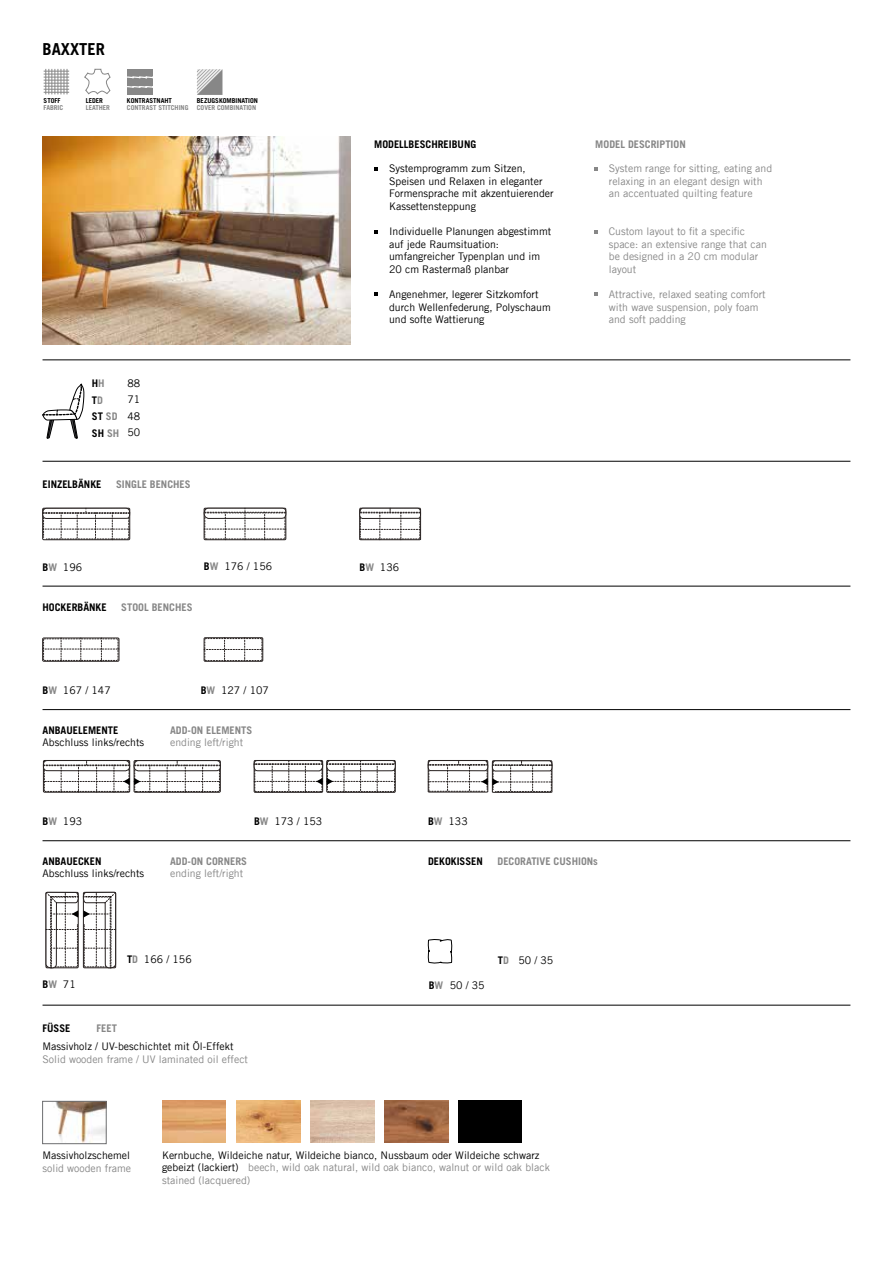
<style>
.page{position:relative;width:893px;height:1263px;background:#fff}
.page>*{position:absolute;margin:0;border:0;box-sizing:border-box;transform-origin:0 0}
.t1{font:700 16.5px "Trade Gothic LT";color:#000}
.t2{font:10.5px/12.6px "Trade Gothic LT";color:#000}
.t3{font:10.5px/12.6px "Trade Gothic LT";color:#878787}
.t4{font:700 10.5px/16.5px "Trade Gothic LT";color:#000}
.t5{font:700 10.5px "Trade Gothic LT";color:#878787}
.t6{font:700 6.75px "Trade Gothic LT";color:#878787}
.t7{font:700 6.75px "Trade Gothic LT";color:#000}
.s1{color:#878787}
.s2{font-weight:700}
.s3{font-weight:700;color:#878787}
</style>
<div class="page">
<svg style="left:42px;top:383px;width:42px;height:56px"></svg>
<img style="left:43px;top:136px;width:307px;height:209px">
<svg style="left:375px;top:167px;width:3px;height:4px"></svg>
<svg style="left:375px;top:230px;width:3px;height:4px"></svg>
<hr style="left:43px;top:359px;width:807px;height:1px;background:#000">
<hr style="left:43px;top:461px;width:807px;height:1px;background:#000">
<svg style="left:594px;top:167px;width:4px;height:4px"></svg>
<svg style="left:594px;top:230px;width:4px;height:4px"></svg>
<svg style="left:594px;top:293px;width:4px;height:3px"></svg>
<hr style="left:43px;top:709px;width:807px;height:1px;background:#000">
<hr style="left:43px;top:840px;width:807px;height:1px;background:#000">
<svg style="left:428px;top:939px;width:24px;height:25px"></svg>
<hr style="left:43px;top:1005px;width:807px;height:1px;background:#000">
<hr style="left:43px;top:586px;width:807px;height:1px;background:#000">
<svg style="left:44px;top:69px;width:25px;height:25px"></svg>
<svg style="left:84px;top:68px;width:27px;height:27px"></svg>
<div style="left:127px;top:69px;width:26px;height:25px;background:#878787"></div>
<svg style="left:127px;top:86px;width:26px;height:2px"></svg>
<svg style="left:127px;top:76px;width:26px;height:3px"></svg>
<svg style="left:197px;top:69px;width:25px;height:26px"></svg>
<svg style="left:42px;top:508px;width:88px;height:32px"></svg>
<svg style="left:204px;top:508px;width:82px;height:32px"></svg>
<svg style="left:359px;top:508px;width:62px;height:32px"></svg>
<svg style="left:43px;top:638px;width:76px;height:23px"></svg>
<svg style="left:204px;top:638px;width:59px;height:23px"></svg>
<svg style="left:43px;top:760px;width:178px;height:32px"></svg>
<svg style="left:254px;top:760px;width:141px;height:32px"></svg>
<svg style="left:428px;top:760px;width:124px;height:32px"></svg>
<svg style="left:46px;top:892px;width:70px;height:76px"></svg>
<img style="left:385px;top:1100px;width:64px;height:42px">
<div style="left:458px;top:1100px;width:64px;height:42px;background:#000"></div>
<img style="left:311px;top:1100px;width:64px;height:42px">
<img style="left:237px;top:1100px;width:63px;height:42px">
<img style="left:162px;top:1100px;width:64px;height:42px">
<img style="left:56px;top:1103px;width:48px;height:39px">
<div style="left:43px;top:1101px;width:63px;height:43px;border:1px solid #6d6e70"></div>
<h1 class="t1" style="left:43px;top:39px;width:64px">BAXXTER</h1>
<p class="t7" style="left:44px;top:96px;width:18px">STOFF</p>
<p class="t6" style="left:44px;top:103px;width:21px">FABRIC</p>
<p class="t7" style="left:86px;top:96px;width:19px">LEDER</p>
<p class="t6" style="left:86px;top:103px;width:26px">LEATHER</p>
<p class="t7" style="left:127px;top:96px;width:47px">KONTRASTNAHT</p>
<p class="t6" style="left:127px;top:103px;width:63px">CONTRAST STITCHING</p>
<p class="t7" style="left:197px;top:96px;width:63px">BEZUGSKOMBINATION</p>
<p class="t6" style="left:197px;top:103px;width:61px">COVER COMBINATION</p>
<p class="t4" style="left:92px;top:375px;width:29px">H<span class="s1">H<br></span>T<span class="s1">D<br></span>ST <span class="s1">SD<br></span>SH <span class="s1">SH</span></p>
<p class="t2" style="left:128px;top:375px;width:14px;line-height:16.4px;text-align:justify">88<br>71<br>48<br>50</p>
<p class="t4" style="left:43px;top:476px;width:60px">EINZELBÄNKE</p>
<p class="t5" style="left:116px;top:477px;width:76px">SINGLE BENCHES</p>
<p class="t4" style="left:374px;top:136px;width:104px">MODELLBESCHREIBUNG</p>
<p class="t2" style="left:389px;top:162px;width:166px">Systemprogramm zum Sitzen,<br>Speisen und Relaxen in eleganter<br>Formensprache mit akzentuierender<br>Kassettensteppung</p>
<p class="t2" style="left:389px;top:225px;width:164px">Individuelle Planungen abgestimmt auf jede Raumsituation: umfangreicher Typenplan und im<br>20 cm Rastermaß planbar</p>
<p class="t2" style="left:389px;top:288px;width:163px">Angenehmer, legerer Sitzkomfort durch Wellenfederung, Polyschaum und softe Wattierung</p>
<p class="t2" style="left:43px;top:560px;width:41px"><span class="s2">B</span><span class="s3">W</span> 196</p>
<p class="t4" style="left:43px;top:599px;width:66px">HOCKERBÄNKE</p>
<p class="t5" style="left:121px;top:601px;width:73px">STOOL BENCHES</p>
<p class="t2" style="left:204px;top:560px;width:70px"><span class="s2">B</span><span class="s3">W</span> 176 / 156</p>
<p class="t2" style="left:360px;top:560px;width:41px"><span class="s2">B</span><span class="s3">W</span> 136</p>
<p class="t2" style="left:43px;top:684px;width:70px"><span class="s2">B</span><span class="s3">W</span> 167 / 147</p>
<p class="t4" style="left:43px;top:722px;width:77px">ANBAUELEMENTE</p>
<p class="t2" style="left:43px;top:736px;width:103px">Abschluss links/rechts</p>
<p class="t2" style="left:201px;top:683px;width:70px"><span class="s2">B</span><span class="s3">W</span> 127 / 107</p>
<p class="t5" style="left:170px;top:724px;width:84px">ADD-ON ELEMENTS</p>
<p class="t3" style="left:170px;top:736px;width:75px">ending left/right</p>
<p class="t5" style="left:595px;top:138px;width:92px">MODEL DESCRIPTION</p>
<p class="t3" style="left:609px;top:162px;width:165px">System range for sitting, eating and relaxing in an elegant design with an accentuated quilting feature</p>
<p class="t3" style="left:609px;top:225px;width:160px">Custom layout to fit a specific space: an extensive range that can be designed in a 20 cm modular layout</p>
<p class="t3" style="left:609px;top:288px;width:158px">Attractive, relaxed seating comfort with wave suspension, poly foam and soft padding</p>
<p class="t2" style="left:43px;top:815px;width:41px"><span class="s2">B</span><span class="s3">W</span> 193</p>
<p class="t4" style="left:43px;top:853px;width:60px">ANBAUECKEN</p>
<p class="t2" style="left:43px;top:867px;width:103px">Abschluss links/rechts</p>
<p class="t2" style="left:254px;top:815px;width:70px"><span class="s2">B</span><span class="s3">W</span> 173 / 153</p>
<p class="t2" style="left:428px;top:815px;width:41px"><span class="s2">B</span><span class="s3">W</span> 133</p>
<p class="t5" style="left:170px;top:855px;width:79px">ADD-ON CORNERS</p>
<p class="t3" style="left:170px;top:867px;width:75px">ending left/right</p>
<p class="t4" style="left:428px;top:853px;width:56px">DEKOKISSEN</p>
<p class="t5" style="left:497px;top:855px;width:102px">DECORATIVE CUSHIONs</p>
<p class="t2" style="left:43px;top:978px;width:35px"><span class="s2">B</span><span class="s3">W</span> 71</p>
<p class="t2" style="left:127px;top:953px;width:66px"><span class="s2">T</span><span class="s3">D</span> 166 / 156</p>
<p class="t2" style="left:498px;top:953px;width:57px"><span class="s2">T</span><span class="s3">D</span> 50 / 35</p>
<p class="t2" style="left:429px;top:978px;width:57px"><span class="s2">B</span><span class="s3">W</span> 50 / 35</p>
<p class="t4" style="left:43px;top:1020px;width:30px">FÜSSE</p>
<p class="t5" style="left:97px;top:1022px;width:22px">FEET</p>
<p class="t2" style="left:43px;top:1040px;width:193px">Massivholz / UV-beschichtet mit Öl-Effekt</p>
<p class="t3" style="left:43px;top:1052px;width:207px">Solid wooden frame / UV laminated oil effect</p>
<p class="t2" style="left:43px;top:1149px;width:89px">Massivholzschemel</p>
<p class="t3" style="left:43px;top:1162px;width:90px">solid wooden frame</p>
<p class="t2" style="left:162px;top:1148px;width:389px">Kernbuche, Wildeiche natur, Wildeiche bianco, Nussbaum oder Wildeiche schwarz gebeizt (lackiert) <span class="s1">beech, wild oak natural, wild oak bianco, walnut or wild oak black stained (lacquered)</span></p>
</div>
